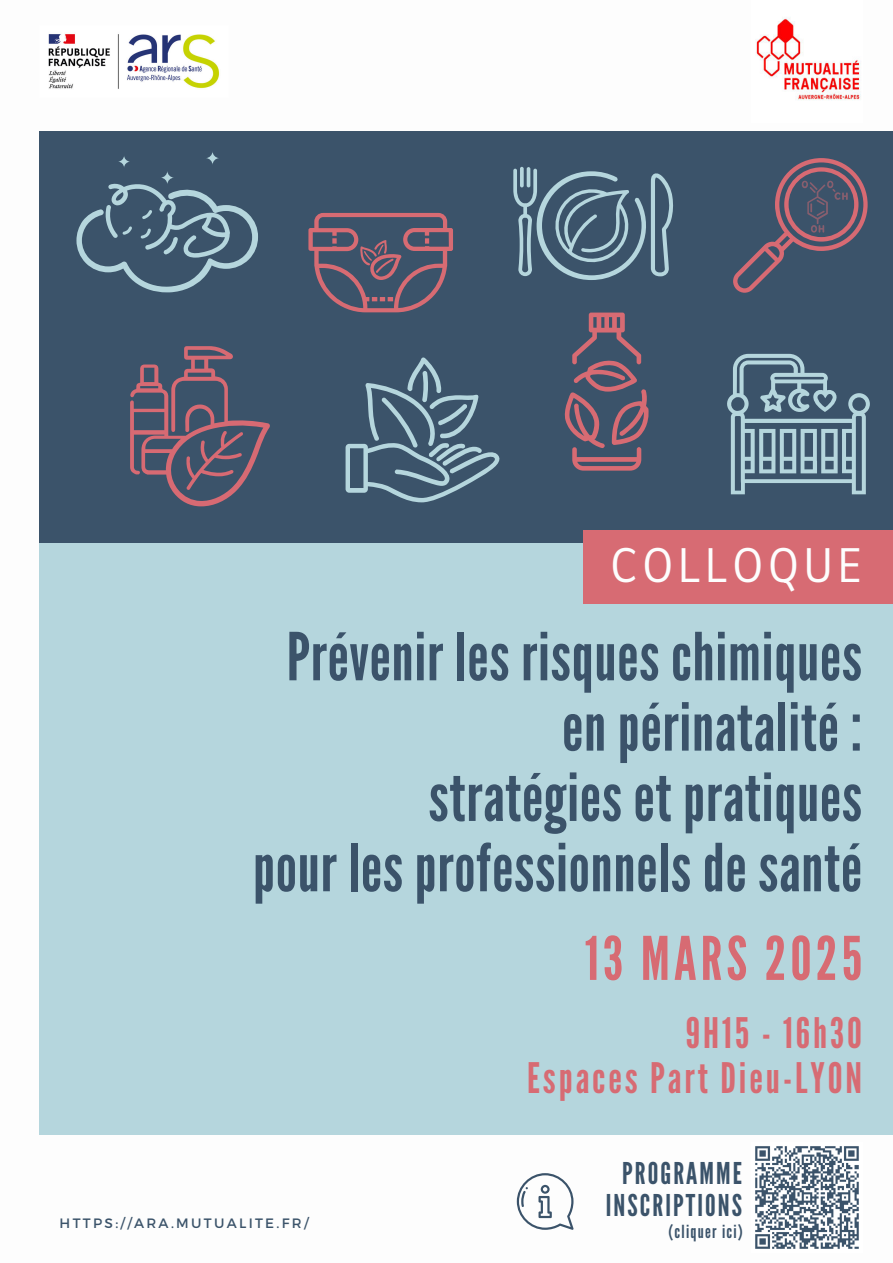
<style>
.page{position:relative;width:893px;height:1263px;background:#fff}
.page>*{position:absolute;margin:0;border:0;box-sizing:border-box;transform-origin:0 0}
.t1{font:66px/70.3px "League Gothic";letter-spacing:.01em;color:#3b536a;text-align:right}
.t2{font:60px "League Gothic";letter-spacing:.07em;color:#d76b73}
.t3{font:48px "Nunito Sans 10 pt Condensed";letter-spacing:.09em;color:#fdfdfd}
.t4{font:42px/44.4px "League Gothic";letter-spacing:.07em;color:#d76b73;text-align:right}
.t5{font:30px/32.1px "League Gothic";letter-spacing:.07em;color:#3b536a;text-align:center}
.t6{font:18px "League Gothic";letter-spacing:.07em;color:#3b536a}
.t7{font:13.58px "Montserrat";letter-spacing:.17em;color:#3b536a}
</style>
<div class="page">
<div style="left:39px;top:131px;width:854px;height:417px;background:#3b536a"></div>
<div style="left:39px;top:543px;width:854px;height:592px;background:#b5d6dd"></div>
<svg style="left:308px;top:213px;width:145px;height:99px"></svg>
<svg style="left:565px;top:313px;width:83px;height:158px"></svg>
<img style="left:48px;top:34px;width:172px;height:55px">
<div style="left:583px;top:530px;width:310px;height:74px;background:#d76b73"></div>
<img style="left:756px;top:18px;width:105px;height:83px">
<img style="left:755px;top:1146px;width:104px;height:103px">
<svg style="left:733px;top:158px;width:134px;height:135px"></svg>
<svg style="left:118px;top:156px;width:12px;height:12px"></svg>
<svg style="left:161px;top:171px;width:13px;height:13px"></svg>
<svg style="left:76px;top:183px;width:182px;height:109px"></svg>
<svg style="left:206px;top:151px;width:13px;height:14px"></svg>
<svg style="left:345px;top:357px;width:154px;height:145px"></svg>
<svg style="left:727px;top:354px;width:143px;height:140px"></svg>
<svg style="left:513px;top:167px;width:160px;height:113px"></svg>
<svg style="left:130px;top:346px;width:140px;height:160px"></svg>
<svg style="left:517px;top:1173px;width:56px;height:57px"></svg>
<p class="t3" style="left:610px;top:532px;width:253px">COLLOQUE</p>
<p class="t1" style="left:253px;top:622px;width:610px">Prévenir les risques chimiques en périnatalité :<br>stratégies et pratiques<br>pour les professionnels de santé</p>
<p class="t2" style="left:585px;top:923px;width:279px">13 MARS 2025</p>
<p class="t7" style="left:60px;top:1215px;width:250px">HTTPS://ARA.MUTUALITE.FR/</p>
<p class="t4" style="left:527px;top:1011px;width:337px">9H15 - 16h30<br>Espaces Part Dieu-LYON</p>
<p class="t5" style="left:606px;top:1157px;width:138px">PROGRAMME<br>INSCRIPTIONS</p>
<p class="t6" style="left:668px;top:1221px;width:76px">(cliquer ici)</p>
</div>
